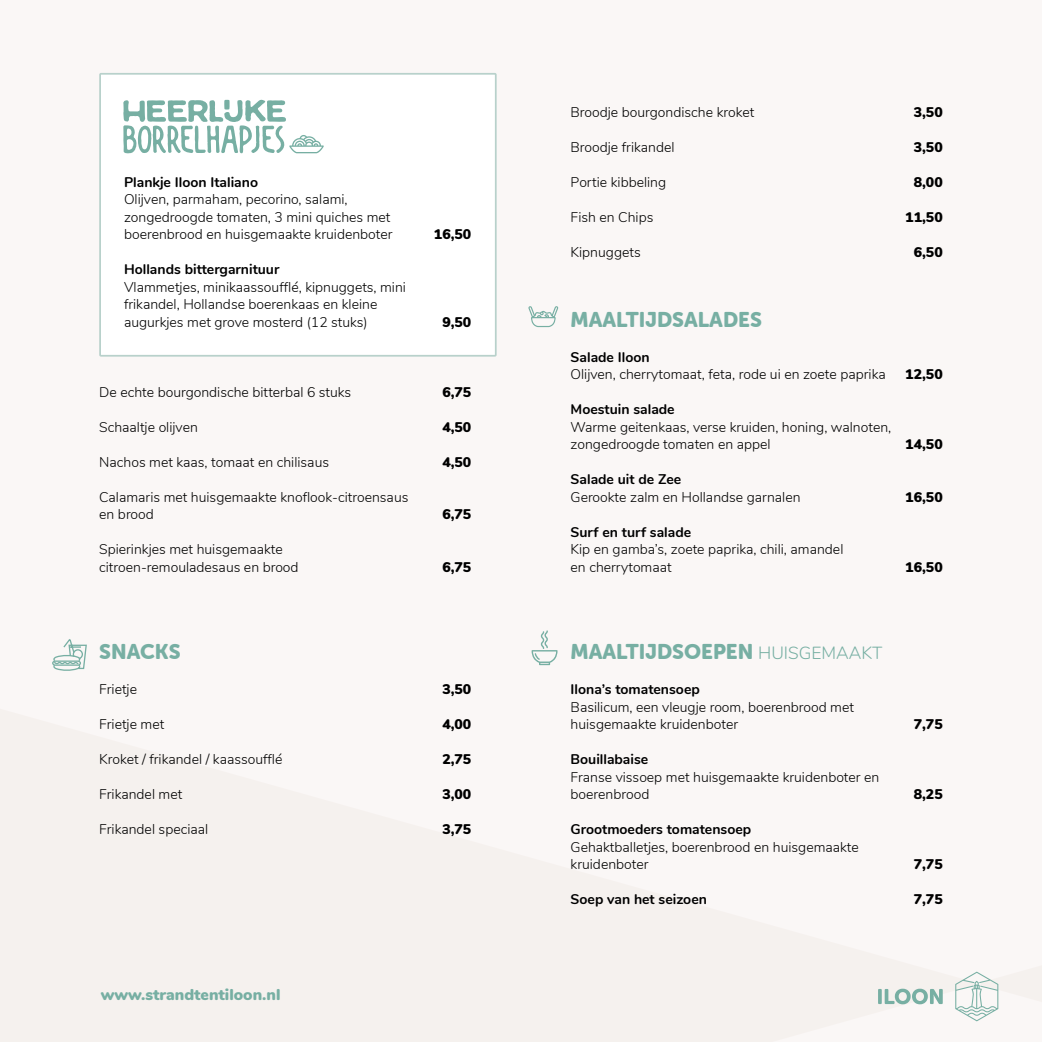
<style>
.page{position:relative;width:1042px;height:1042px;background:#faf7f6}
.page>*{position:absolute;margin:0;border:0;box-sizing:border-box;transform-origin:0 0}
.t1{font:21px "Museo Sans Rounded 900";color:#77afa3}
.t2{font:300 17.5px "Nunito";color:#77afa3}
.t3{font:900 15.75px "Nunito";color:#77afa3}
.t4{font:300 14px/17.5px "Nunito";color:#000}
.t5{font:700 14px "Nunito";color:#000}
.t6{font:900 14px "Nunito";color:#000}
.s1{font-family:"Museo Sans Rounded 900";font-weight:400;font-size:21px}
</style>
<div class="page">
<svg style="left:955px;top:971px;width:44px;height:51px"></svg>
<svg style="left:878px;top:989px;width:4px;height:15px"></svg>
<svg style="left:884px;top:988px;width:59px;height:16px"></svg>
<div style="left:100px;top:74px;width:396px;height:282px;background:#fff"></div>
<div style="left:99px;top:73px;width:398px;height:284px;border:2px solid #b8d1cb"></div>
<div style="left:52px;top:660px;width:29px;height:6px;border:1px solid #77afa3;border-radius:2px"></div>
<svg style="left:53px;top:639px;width:34px;height:32px"></svg>
<svg style="left:531px;top:630px;width:26px;height:35px"></svg>
<svg style="left:528px;top:306px;width:30px;height:21px"></svg>
<svg style="left:123px;top:99px;width:201px;height:54px"></svg>
<p class="t5" style="left:124px;top:172px;width:135px">Plankje Iloon Italiano</p>
<p class="t4" style="left:124px;top:190px;width:270px">Olijven, parmaham, pecorino, salami, zongedroogde tomaten, 3 mini quiches met boerenbrood en huisgemaakte kruidenboter</p>
<p class="t5" style="left:124px;top:259px;width:157px">Hollands bittergarnituur</p>
<p class="t4" style="left:124px;top:277px;width:283px">Vlammetjes, minikaassoufflé, kipnuggets, mini frikandel, Hollandse boerenkaas en kleine augurkjes met grove mosterd (12 stuks)</p>
<p class="t4" style="left:99px;top:382px;width:253px">De echte bourgondische bitterbal 6 stuks</p>
<p class="t4" style="left:99px;top:417px;width:100px">Schaaltje olijven</p>
<p class="t4" style="left:99px;top:452px;width:231px">Nachos met kaas, tomaat en chilisaus</p>
<p class="t4" style="left:99px;top:487px;width:311px">Calamaris met huisgemaakte knoflook-citroensaus en brood</p>
<p class="t4" style="left:99px;top:540px;width:201px">Spierinkjes met huisgemaakte citroen-remouladesaus en brood</p>
<p class="t6" style="left:434px;top:224px;width:39px">16,50</p>
<p class="t6" style="left:442px;top:311px;width:31px">9,50</p>
<p class="t6" style="left:442px;top:381px;width:31px">6,75</p>
<p class="t6" style="left:442px;top:416px;width:31px">4,50</p>
<p class="t6" style="left:442px;top:451px;width:31px">4,50</p>
<p class="t6" style="left:442px;top:504px;width:31px">6,75</p>
<p class="t6" style="left:442px;top:556px;width:31px">6,75</p>
<h1 class="t1" style="left:99px;top:640px;width:69px">SNACKS</h1>
<p class="t4" style="left:99px;top:680px;width:39px">Frietje</p>
<p class="t4" style="left:99px;top:715px;width:67px">Frietje met</p>
<p class="t4" style="left:99px;top:750px;width:185px">Kroket / frikandel / kaassoufflé</p>
<p class="t4" style="left:99px;top:785px;width:85px">Frikandel met</p>
<p class="t4" style="left:99px;top:820px;width:111px">Frikandel speciaal</p>
<p class="t6" style="left:442px;top:679px;width:31px">3,50</p>
<p class="t6" style="left:442px;top:714px;width:31px">4,00</p>
<p class="t6" style="left:442px;top:749px;width:31px">2,75</p>
<p class="t6" style="left:442px;top:784px;width:31px">3,00</p>
<p class="t6" style="left:442px;top:819px;width:31px">3,75</p>
<p class="t3" style="left:101px;top:983px;width:181px">www.strandtentiloon.nl</p>
<p class="t4" style="left:570px;top:102px;width:185px">Broodje bourgondische kroket</p>
<p class="t4" style="left:570px;top:137px;width:105px">Broodje frikandel</p>
<p class="t4" style="left:570px;top:172px;width:97px">Portie kibbeling</p>
<p class="t4" style="left:570px;top:207px;width:84px">Fish en Chips</p>
<p class="t4" style="left:570px;top:242px;width:72px">Kipnuggets</p>
<p class="t6" style="left:914px;top:101px;width:31px">3,50</p>
<p class="t6" style="left:914px;top:136px;width:31px">3,50</p>
<p class="t6" style="left:914px;top:171px;width:31px">8,00</p>
<p class="t6" style="left:905px;top:206px;width:39px">11,50</p>
<p class="t6" style="left:914px;top:241px;width:31px">6,50</p>
<h1 class="t1" style="left:570px;top:307px;width:180px">MAALTIJ DSALADES</h1>
<p class="t5" style="left:570px;top:347px;width:81px">Salade Iloon</p>
<p class="t4" style="left:570px;top:365px;width:317px">Olijven, cherrytomaat, feta, rode ui en zoete paprika</p>
<p class="t5" style="left:570px;top:399px;width:106px">Moestuin salade</p>
<p class="t4" style="left:570px;top:417px;width:322px">Warme geitenkaas, verse kruiden, honing, walnoten, zongedroogde tomaten en appel</p>
<p class="t5" style="left:570px;top:469px;width:112px">Salade uit de Zee</p>
<p class="t4" style="left:570px;top:487px;width:231px">Gerookte zalm en Hollandse garnalen</p>
<p class="t5" style="left:570px;top:522px;width:122px">Surf en turf salade</p>
<p class="t4" style="left:570px;top:540px;width:274px">Kip en gamba’s, zoete paprika, chili, amandel en cherrytomaat</p>
<p class="t6" style="left:905px;top:364px;width:39px">12,50</p>
<p class="t6" style="left:905px;top:434px;width:39px">14,50</p>
<p class="t6" style="left:905px;top:486px;width:39px">16,50</p>
<p class="t6" style="left:905px;top:556px;width:39px">16,50</p>
<h1 class="t1" style="left:570px;top:640px;width:116px">MAALTIJ DSOE</h1>
<p class="t2" style="left:713px;top:640px;width:57px"><span class="s1">PEN</span> huisg</p>
<p class="t2" style="left:811px;top:640px;width:24px">emaa</p>
<p class="t2" style="left:861px;top:640px;width:18px">kt</p>
<p class="t5" style="left:570px;top:679px;width:131px">Ilona’s tomatensoep</p>
<p class="t4" style="left:570px;top:697px;width:285px">Basilicum, een vleugje room, boerenbrood met huisgemaakte kruidenboter</p>
<p class="t5" style="left:570px;top:749px;width:79px">Bouillabaise</p>
<p class="t4" style="left:570px;top:767px;width:310px">Franse vissoep met huisgemaakte kruidenboter en boerenbrood</p>
<p class="t5" style="left:570px;top:819px;width:182px">Grootmoeders tomatensoep</p>
<p class="t4" style="left:570px;top:837px;width:290px">Gehaktballetjes, boerenbrood en huisgemaakte kruidenboter</p>
<p class="t5" style="left:570px;top:889px;width:138px">Soep van het seizoen</p>
<p class="t6" style="left:914px;top:714px;width:31px">7,75</p>
<p class="t6" style="left:913px;top:784px;width:31px">8,25</p>
<p class="t6" style="left:914px;top:854px;width:31px">7,75</p>
<p class="t6" style="left:914px;top:889px;width:31px">7,75</p>
</div>
